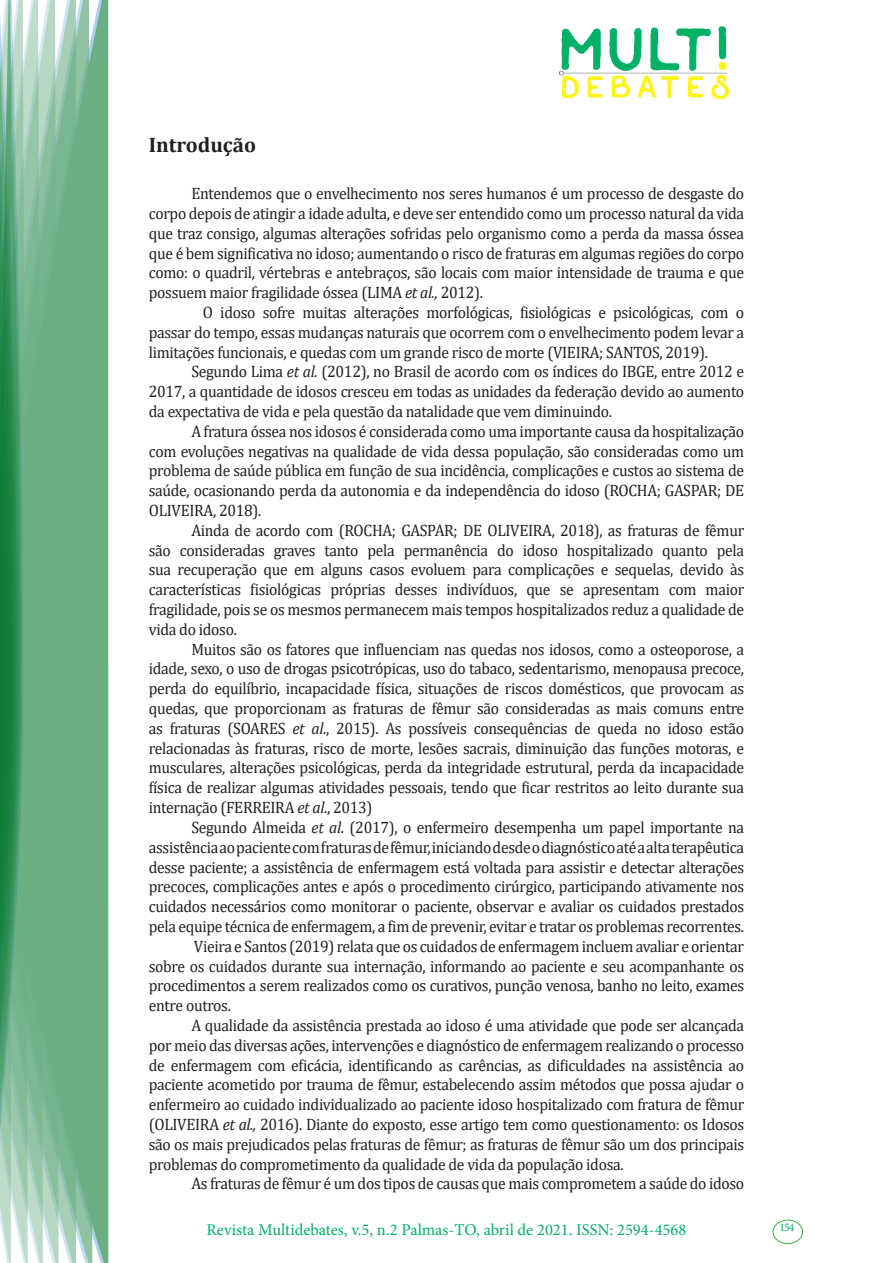
<style>
.page{position:relative;width:893px;height:1263px;background:#fff}
.page>*{position:absolute;margin:0;border:0;box-sizing:border-box;transform-origin:0 0}
.Titulo_2{font:700 21px "Cambria";color:#231f20}
.texto{font:16.5px/19.8px "Cambria";letter-spacing:-.02em;color:#231f20;text-align:justify;scale:.95 1}
.t1{font:16.5px "Minion Pro";color:#00b064}
.t2{font:11.7px "Minion Pro";color:#00b064}
.s1{font-style:italic}
</style>
<div class="page">
<img style="left:559px;top:26px;width:169px;height:72px">
<div style="left:95px;top:0;width:14px;height:1263px;background:#6caf84"></div>
<svg style="left:79px;top:0;width:16px;height:1263px;background:#71b289"></svg>
<svg style="left:62px;top:0;width:17px;height:1263px;background:#75b48c"></svg>
<svg style="left:45px;top:0;width:17px;height:1263px;background:#7cb792"></svg>
<svg style="left:30px;top:0;width:15px;height:1263px;background:#80ba96"></svg>
<svg style="left:0;top:0;width:30px;height:1263px;background:#61a97f"></svg>
<div style="left:772px;top:1219px;width:31px;height:25px;border:1px solid #40ae49;border-radius:50%"></div>
<p class="Titulo_2" style="left:149px;top:130px;width:109px">Introdução</p>
<p class="texto" style="left:149px;top:184px;width:628px;text-indent:43px">Entendemos que o envelhecimento nos seres humanos é um processo de desgaste do corpo depois de atingir a idade adulta, e deve ser entendido como um processo natural da vida que traz consigo, algumas alterações sofridas pelo organismo como a perda da massa óssea que é bem significativa no idoso; aumentando o risco de fraturas em algumas regiões do corpo como: o quadril, vértebras e antebraços, são locais com maior intensidade de trauma e que possuem maior fragilidade óssea (LIMA <span class="s1">et al.,</span> 2012).</p>
<p class="texto" style="left:149px;top:302px;width:628px;text-indent:54px">O idoso sofre muitas alterações morfológicas, fisiológicas e psicológicas, com o passar do tempo, essas mudanças naturais que ocorrem com o envelhecimento podem levar a limitações funcionais, e quedas com um grande risco de morte (VIEIRA; SANTOS, 2019).</p>
<p class="texto" style="left:149px;top:362px;width:628px;text-indent:43px">Segundo Lima <span class="s1">et al.</span> (2012), no Brasil de acordo com os índices do IBGE, entre 2012 e 2017, a quantidade de idosos cresceu em todas as unidades da federação devido ao aumento da expectativa de vida e pela questão da natalidade que vem diminuindo.</p>
<p class="texto" style="left:149px;top:421px;width:628px;text-indent:43px">A fratura óssea nos idosos é considerada como uma importante causa da hospitalização com evoluções negativas na qualidade de vida dessa população, são consideradas como um problema de saúde pública em função de sua incidência, complicações e custos ao sistema de saúde, ocasionando perda da autonomia e da independência do idoso (ROCHA; GASPAR; DE OLIVEIRA, 2018).</p>
<p class="texto" style="left:149px;top:520px;width:628px;text-indent:43px">Ainda de acordo com (ROCHA; GASPAR; DE OLIVEIRA, 2018), as fraturas de fêmur são consideradas graves tanto pela permanência do idoso hospitalizado quanto pela sua recuperação que em alguns casos evoluem para complicações e sequelas, devido às características fisiológicas próprias desses indivíduos, que se apresentam com maior fragilidade, pois se os mesmos permanecem mais tempos hospitalizados reduz a qualidade de vida do idoso.</p>
<p class="texto" style="left:149px;top:639px;width:628px;text-indent:43px">Muitos são os fatores que influenciam nas quedas nos idosos, como a osteoporose, a idade, sexo, o uso de drogas psicotrópicas, uso do tabaco, sedentarismo, menopausa precoce, perda do equilíbrio, incapacidade física, situações de riscos domésticos, que provocam as quedas, que proporcionam as fraturas de fêmur são consideradas as mais comuns entre as fraturas (SOARES <span class="s1">et al</span>., 2015). As possíveis consequências de queda no idoso estão relacionadas às fraturas, risco de morte, lesões sacrais, diminuição das funções motoras, e musculares, alterações psicológicas, perda da integridade estrutural, perda da incapacidade física de realizar algumas atividades pessoais, tendo que ficar restritos ao leito durante sua internação (FERREIRA <span class="s1">et al</span>., 2013)</p>
<p class="texto" style="left:149px;top:817px;width:628px;text-indent:43px">Segundo Almeida <span class="s1">et al</span>. (2017), o enfermeiro desempenha um papel importante na assistência ao paciente com fraturas de fêmur, iniciando desde o diagnóstico até a alta terapêutica desse paciente; a assistência de enfermagem está voltada para assistir e detectar alterações precoces, complicações antes e após o procedimento cirúrgico, participando ativamente nos cuidados necessários como monitorar o paciente, observar e avaliar os cuidados prestados pela equipe técnica de enfermagem, a fim de prevenir, evitar e tratar os problemas recorrentes.</p>
<p class="texto" style="left:149px;top:936px;width:628px;text-indent:45px">Vieira e Santos (2019) relata que os cuidados de enfermagem incluem avaliar e orientar sobre os cuidados durante sua internação, informando ao paciente e seu acompanhante os procedimentos a serem realizados como os curativos, punção venosa, banho no leito, exames entre outros.</p>
<p class="texto" style="left:149px;top:1015px;width:628px;text-indent:43px">A qualidade da assistência prestada ao idoso é uma atividade que pode ser alcançada por meio das diversas ações, intervenções e diagnóstico de enfermagem realizando o processo de enfermagem com eficácia, identificando as carências, as dificuldades na assistência ao paciente acometido por trauma de fêmur, estabelecendo assim métodos que possa ajudar o enfermeiro ao cuidado individualizado ao paciente idoso hospitalizado com fratura de fêmur (OLIVEIRA <span class="s1">et al.,</span> 2016). Diante do exposto, esse artigo tem como questionamento: os Idosos são os mais prejudicados pelas fraturas de fêmur; as fraturas de fêmur são um dos principais problemas do comprometimento da qualidade de vida da população idosa.</p>
<p class="texto" style="left:191px;top:1174px;width:583px">As fraturas de fêmur é um dos tipos de causas que mais comprometem a saúde do idoso</p>
<p class="t1" style="left:207px;top:1218px;width:481px">Revista Multidebates, v.5, n.2 Palmas-TO, abril de 2021. ISSN: 2594-4568</p>
<p class="t2" style="left:779px;top:1219px;width:16px">154</p>
</div>
